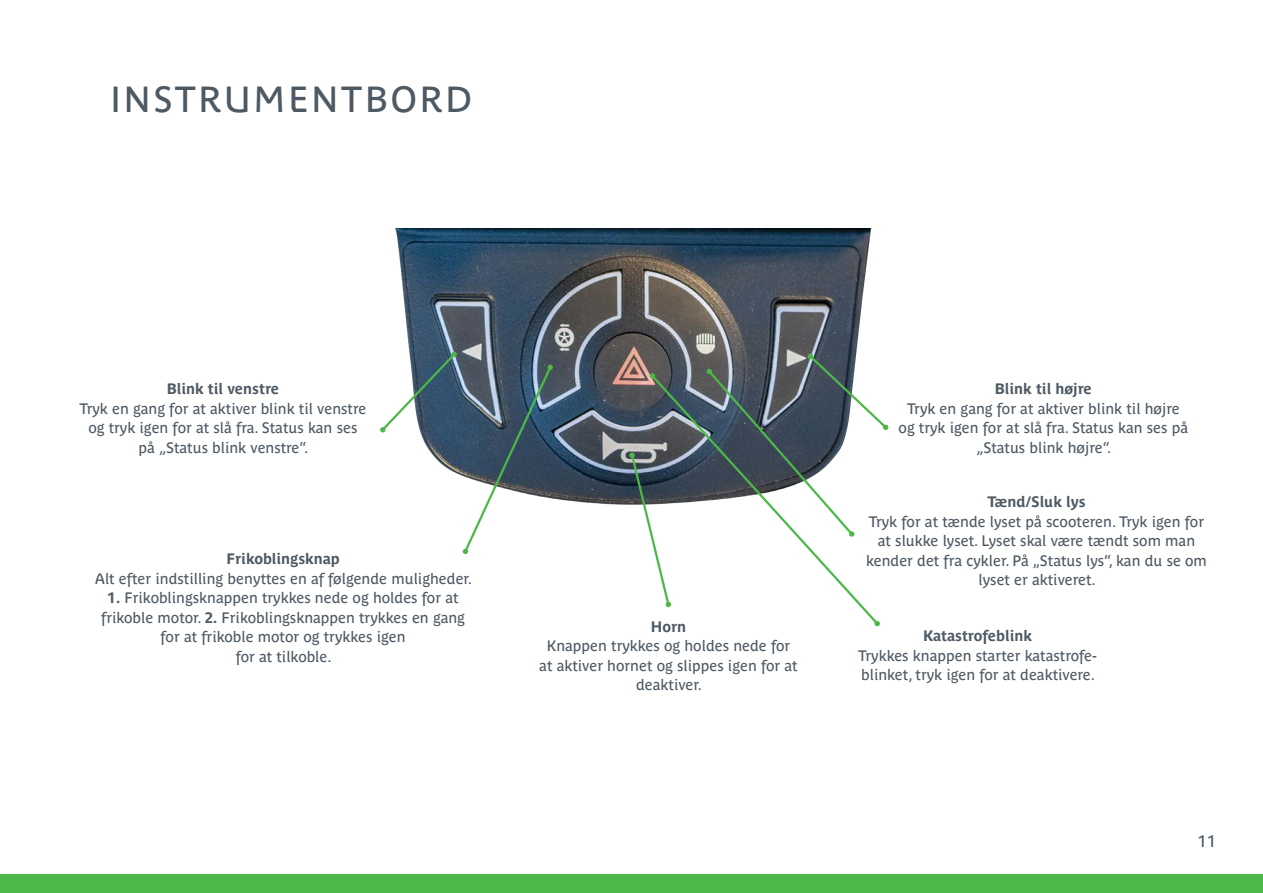
<style>
.page{position:relative;width:1263px;height:893px;background:#fff}
.page>*{position:absolute;margin:0;border:0;box-sizing:border-box;transform-origin:0 0}
.Overskrift{font:36px "Parisine Plus Std";letter-spacing:.08em;color:#4d5963}
.t1{font:16.5px "Parisine Plus Std";color:#4d5963}
.Info{font:15px/19.5px "Parisine Plus Std";color:#4d5963;text-align:center}
.Info-2{font:700 15px "Parisine Plus Std";color:#4d5963}
.s1{font-weight:700}
</style>
<div class="page">
<div style="left:0;top:874px;width:1263px;height:19px;background:#4cb848"></div>
<img style="left:395px;top:228px;width:477px;height:277px">
<svg style="left:380px;top:351px;width:173px;height:203px"></svg>
<svg style="left:629px;top:453px;width:20px;height:76px"></svg>
<svg style="left:649px;top:373px;width:229px;height:254px"></svg>
<svg style="left:650px;top:373px;width:5px;height:6px"></svg>
<svg style="left:874px;top:621px;width:6px;height:5px"></svg>
<svg style="left:706px;top:353px;width:183px;height:184px"></svg>
<p class="Overskrift" style="left:111px;top:78px;width:363px">INSTRUMENTBORD</p>
<p class="Info-2" style="left:167px;top:380px;width:114px">Blink til venstre</p>
<p class="Info" style="left:80px;top:398px;width:288px">Tryk en gang for at aktiver blink til venstre og tryk igen for at slå fra. Status kan ses på „Status blink venstre“.</p>
<p class="Info-2" style="left:226px;top:550px;width:115px">Frikoblingsknap</p>
<p class="Info" style="left:95px;top:569px;width:378px">Alt efter indstilling benyttes en af følgende muligheder.</p>
<p class="Info" style="left:101px;top:588px;width:365px"><span class="s1">1.</span> Frikoblingsknappen trykkes nede og holdes for at frikoble motor. <span class="s1">2.</span> Frikoblingsknappen trykkes en gang for at frikoble motor og trykkes igen</p>
<p class="Info" style="left:236px;top:647px;width:97px">for at tilkoble.</p>
<p class="Info-2" style="left:651px;top:618px;width:37px">Horn</p>
<p class="Info" style="left:539px;top:636px;width:260px">Knappen trykkes og holdes nede for at aktiver hornet og slippes igen for at deaktiver.</p>
<p class="Info-2" style="left:995px;top:380px;width:98px">Blink til højre</p>
<p class="Info" style="left:898px;top:398px;width:291px">Tryk en gang for at aktiver blink til højre og tryk igen for at slå fra. Status kan ses på „Status blink højre“.</p>
<p class="Info-2" style="left:987px;top:493px;width:99px">Tænd/Sluk lys</p>
<p class="Info" style="left:866px;top:511px;width:342px">Tryk for at tænde lyset på scooteren. Tryk igen for at slukke lyset. Lyset skal være tændt som man kender det fra cykler. På „Status lys“, kan du se om lyset er aktiveret.</p>
<p class="Info-2" style="left:923px;top:627px;width:110px">Katastrofeblink</p>
<p class="Info" style="left:858px;top:646px;width:240px;text-align:left">Trykkes knappen starter katastrofe&shy;blinket, tryk igen for at deaktivere.</p>
<p class="t1" style="left:1198px;top:831px;width:20px">11</p>
</div>
